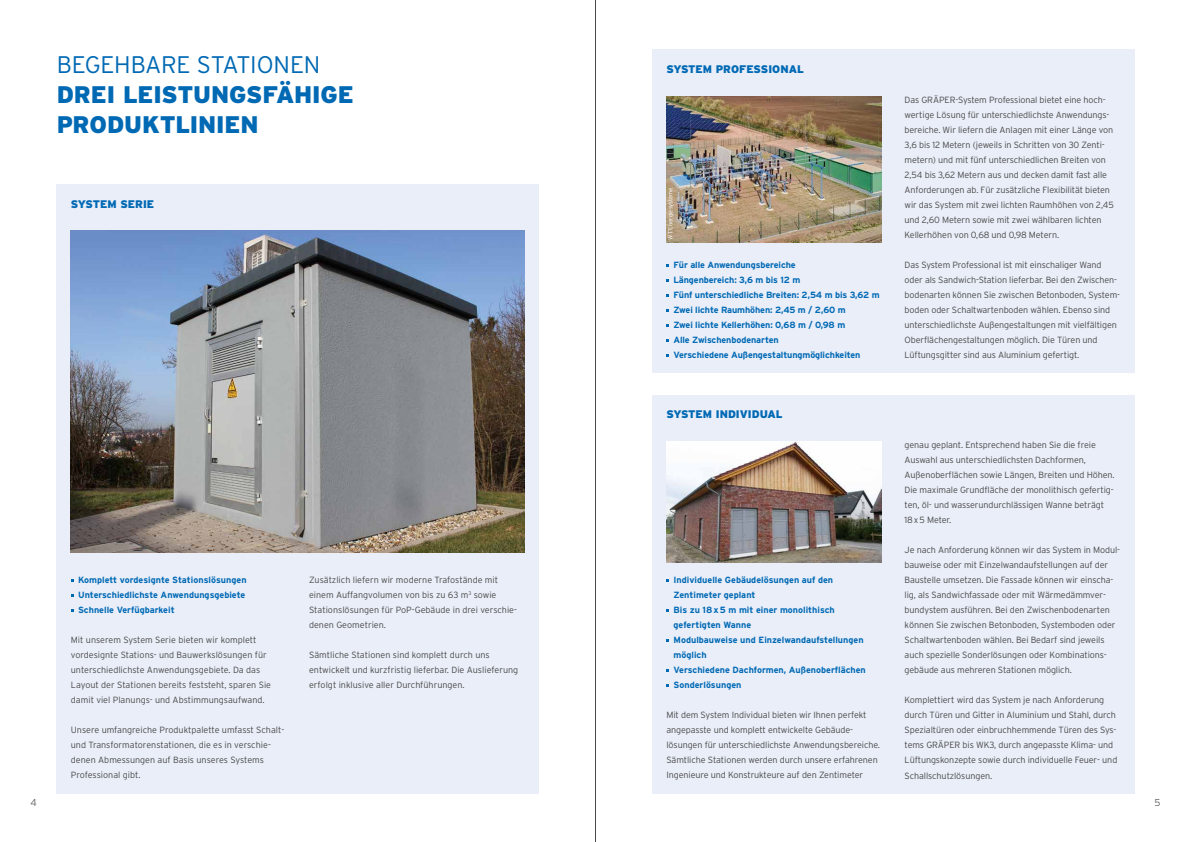
<style>
.page{position:relative;width:1191px;height:842px;background:#fff}
.page>*{position:absolute;margin:0;border:0;box-sizing:border-box;transform-origin:0 0}
.t1{font:900 24px/30px "Interstate";letter-spacing:-.005em;color:#0069b4}
.t2{font:300 24px "Interstate";letter-spacing:-.015em;color:#0069b4}
.t3{font:900 11px "Interstate";color:#0069b4}
.t4{font:300 10px "Interstate";color:#636362}
.t5{font:300 9px/15px "Interstate";letter-spacing:-.01em;color:#494948}
.t6{font:700 9px/15px "Interstate";letter-spacing:-.005em;color:#0069b4}
.t7{font:300 6px "Interstate";letter-spacing:-.01em;color:#fff}
</style>
<div class="page">
<div style="left:652px;top:395px;width:482px;height:398px;background:#e9eef9"></div>
<img style="left:666px;top:441px;width:216px;height:121px">
<div style="left:57px;top:184px;width:482px;height:609px;background:#e9eef9"></div>
<img style="left:71px;top:230px;width:453px;height:323px">
<div style="left:652px;top:50px;width:482px;height:323px;background:#e9eef9"></div>
<img style="left:666px;top:96px;width:216px;height:146px">
<hr style="left:595px;top:0;width:1px;height:842px;background:#494948">
<h1 class="t2" style="left:57px;top:51px;width:265px">BEGEHBARE STATIONEN</h1>
<h1 class="t1" style="left:57px;top:80px;width:298px">DREI LEISTUNGSFÄHIGE<br>PRODUKTLINIEN</h1>
<p class="t3" style="left:71px;top:198px;width:85px">SYSTEM SERIE</p>
<p class="t6" style="left:78px;top:573px;width:170px">Komplett vordesignte Stationslösungen<br>Unterschiedlichste Anwendungsgebiete<br>Schnelle Verfügbarkeit</p>
<p class="t5" style="left:71px;top:633px;width:202px">Mit unserem System Serie bieten wir komplett vordesignte Stations- und Bauwerkslösungen für unterschiedlichste Anwendungsgebiete. Da das Layout der Stationen bereits feststeht, sparen Sie damit viel Planungs- und Abstimmungsaufwand.</p>
<p class="t5" style="left:71px;top:723px;width:215px">Unsere umfangreiche Produktpalette umfasst Schalt&shy;und Transformatorenstationen, die es in verschie&shy;denen Abmessungen auf Basis unseres Systems Professional gibt.</p>
<p class="t5" style="left:309px;top:573px;width:209px">Zusätzlich liefern wir moderne Trafostände mit einem Auffangvolumen von bis zu 63 m<sup>3</sup> sowie Stationslösungen für PoP-Gebäude in drei verschie&shy;denen Geometrien.</p>
<p class="t5" style="left:309px;top:648px;width:211px">Sämtliche Stationen sind komplett durch uns entwickelt und kurzfristig lieferbar. Die Auslieferung erfolgt inklusive aller Durchführungen.</p>
<p class="t3" style="left:666px;top:63px;width:139px">SYSTEM PROFESSIONAL</p>
<p class="t7" style="left:667px;top:240px;width:53px;rotate:-90deg">WT Energiesysteme</p>
<p class="t6" style="left:673px;top:258px;width:208px">Für alle Anwendungsbereiche<br>Längenbereich: 3,6 m bis 12 m<br>Fünf unterschiedliche Breiten: 2,54 m bis 3,62 m Zwei lichte Raumhöhen: 2,45 m / 2,60 m<br>Zwei lichte Kellerhöhen: 0,68 m / 0,98 m<br>Alle Zwischenbodenarten<br>Verschiedene Außengestaltungmöglichkeiten</p>
<p class="t3" style="left:666px;top:408px;width:118px">SYSTEM INDIVIDUAL</p>
<p class="t6" style="left:673px;top:573px;width:194px">Individuelle Gebäudelösungen auf den<br>Zentimeter geplant<br>Bis zu 18x5 m mit einer monolithisch gefertigten Wanne<br>Modulbauweise und Einzelwandaufstellungen möglich<br>Verschiedene Dachformen, Außenoberflächen<br>Sonderlösungen</p>
<p class="t5" style="left:666px;top:708px;width:215px">Mit dem System Individual bieten wir Ihnen perfekt angepasste und komplett entwickelte Gebäude&shy;lösungen für unterschiedlichste Anwendungsbereiche.<br>Sämtliche Stationen werden durch unsere erfahrenen Ingenieure und Konstrukteure auf den Zentimeter</p>
<p class="t5" style="left:904px;top:93px;width:211px">Das GRÄPER-System Professional bietet eine hoch&shy;wertige Lösung für unterschiedlichste Anwendungs&shy;bereiche. Wir liefern die Anlagen mit einer Länge von 3,6 bis 12 Metern (jeweils in Schritten von 30 Zenti&shy;metern) und mit fünf unterschiedlichen Breiten von 2,54 bis 3,62 Metern aus und decken damit fast alle Anforderungen ab. Für zusätzliche Flexibilität bieten wir das System mit zwei lichten Raumhöhen von 2,45 und 2,60 Metern sowie mit zwei wählbaren lichten Kellerhöhen von 0,68 und 0,98 Metern.</p>
<p class="t5" style="left:904px;top:258px;width:217px">Das System Professional ist mit einschaliger Wand oder als Sandwich-Station lieferbar. Bei den Zwischen&shy;bodenarten können Sie zwischen Betonboden, System&shy;boden oder Schaltwartenboden wählen. Ebenso sind unterschiedlichste Außengestaltungen mit vielfältigen Oberflächengestaltungen möglich. Die Türen und Lüftungsgitter sind aus Aluminium gefertigt.</p>
<p class="t5" style="left:904px;top:438px;width:212px">genau geplant. Entsprechend haben Sie die freie Auswahl aus unterschiedlichsten Dachformen, Außenoberflächen sowie Längen, Breiten und Höhen.<br>Die maximale Grundfläche der monolithisch gefertig&shy;ten, öl- und wasserundurchlässigen Wanne beträgt 18x5 Meter.</p>
<p class="t5" style="left:904px;top:543px;width:217px">Je nach Anforderung können wir das System in Modul&shy;bauweise oder mit Einzelwandaufstellungen auf der Baustelle umsetzen. Die Fassade können wir einscha&shy;lig, als Sandwichfassade oder mit Wärmedämmver&shy;bundystem ausführen. Bei den Zwischenbodenarten können Sie zwischen Betonboden, Systemboden oder Schaltwartenboden wählen. Bei Bedarf sind jeweils auch spezielle Sonderlösungen oder Kombinations&shy;gebäude aus mehreren Stationen möglich.</p>
<p class="t5" style="left:904px;top:693px;width:214px">Komplettiert wird das System je nach Anforderung durch Türen und Gitter in Aluminium und Stahl, durch Spezialtüren oder einbruchhemmende Türen des Sys&shy;tems GRÄPER bis WK3, durch angepasste Klima- und Lüftungskonzepte sowie durch individuelle Feuer- und Schallschutzlösungen.</p>
<p class="t4" style="left:30px;top:797px;width:8px">4</p>
<p class="t4" style="left:1154px;top:797px;width:8px">5</p>
</div>
